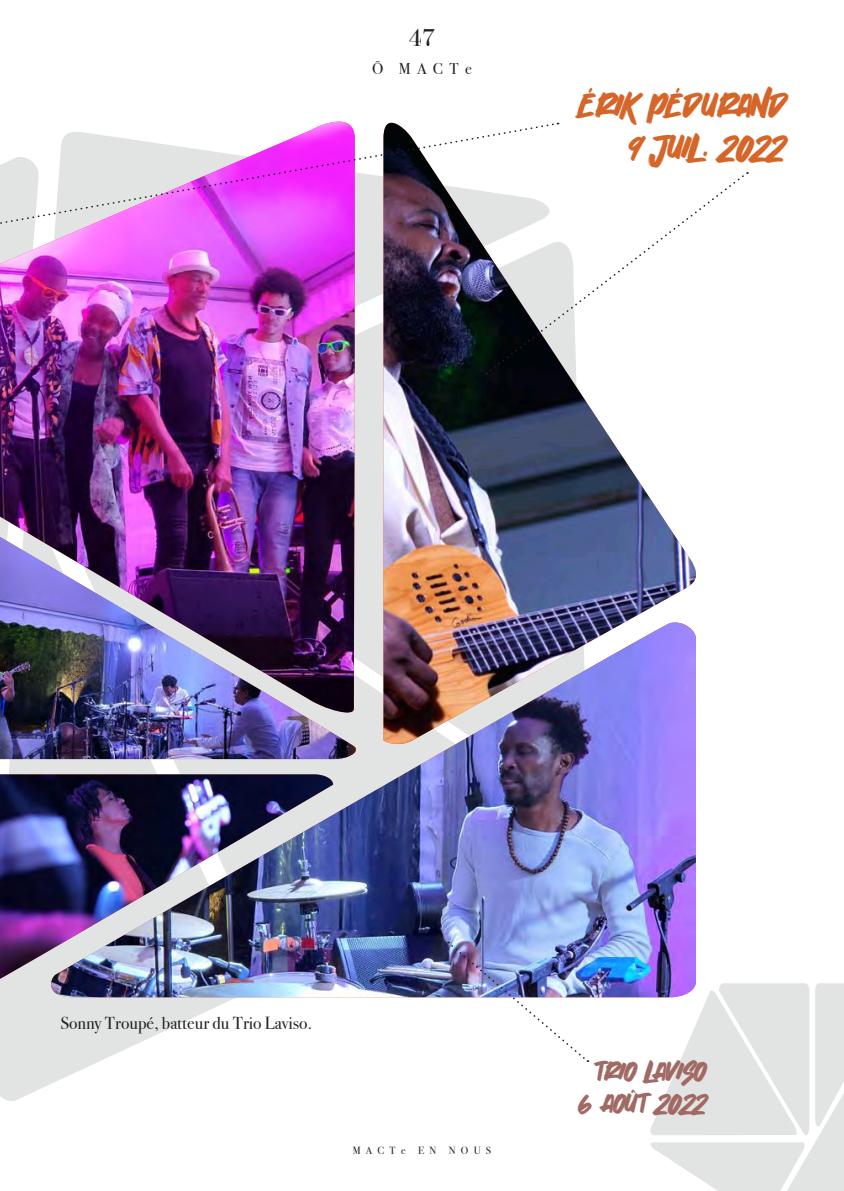
<style>
.page{position:relative;width:844px;height:1191px;background:#fff}
.page>*{position:absolute;margin:0;border:0;box-sizing:border-box;transform-origin:0 0}
.TITLE_2{font:31.5px "Broomsky";letter-spacing:-.025em;color:#d56529}
.TITLE_2-2{font:24.5px "Broomsky";letter-spacing:-.025em;color:#a16964}
.t1{font:24.5px "Bodoni Svty Two ITCTT";color:#231f20}
.H2_-_Right{font:17.5px "Bodoni Svty Two ITCTT";color:#231f20}
.t2{font:15.75px "Bodoni Svty Two ITCTT";letter-spacing:.4em;color:#231f20}
.t3{font:10.5px "Bodoni Svty Two ITCTT";letter-spacing:.5em;color:#231f20}
</style>
<div class="page">
<svg style="left:0;top:759px;width:235px;height:342px;fill:#e2e4e4"></svg>
<svg style="left:354px;top:273px;width:29px;height:175px;fill:#e2e4e4"></svg>
<img style="left:40px;top:273px;width:314px;height:246px">
<img style="left:51px;top:622px;width:644px;height:375px">
<img style="left:0;top:979px;width:333px;height:19px">
<img style="left:0;top:774px;width:333px;height:205px">
<img style="left:40px;top:519px;width:319px;height:240px">
<img style="left:40px;top:537px;width:318px;height:222px">
<img style="left:383px;top:123px;width:313px;height:622px">
<svg style="left:647px;top:983px;width:196px;height:208px"></svg>
<svg style="left:488px;top:172px;width:256px;height:201px"></svg>
<svg style="left:40px;top:122px;width:517px;height:151px"></svg>
<img style="left:0;top:157px;width:40px;height:657px">
<img style="left:448px;top:941px;width:140px;height:121px">
<h2 class="t1" style="left:409px;top:18px;width:28px">47</h2>
<p class="t2" style="left:372px;top:56px;width:101px">Ō MACTe</p>
<p class="TITLE_2" style="left:580px;top:84px;width:209px">ÉRIK PÉDURAND</p>
<p class="TITLE_2" style="left:628px;top:126px;width:160px">9 JUIL. 2022</p>
<p class="H2_-_Right" style="left:60px;top:1009px;width:253px">Sonny Troupé, batteur du Trio Laviso.</p>
<p class="t3" style="left:352px;top:1141px;width:140px">MACTe EN NOUS</p>
<p class="TITLE_2-2" style="left:594px;top:1055px;width:115px">TRIO LAVISO</p>
<p class="TITLE_2-2" style="left:579px;top:1087px;width:130px">6 AOÛT 2022</p>
</div>
